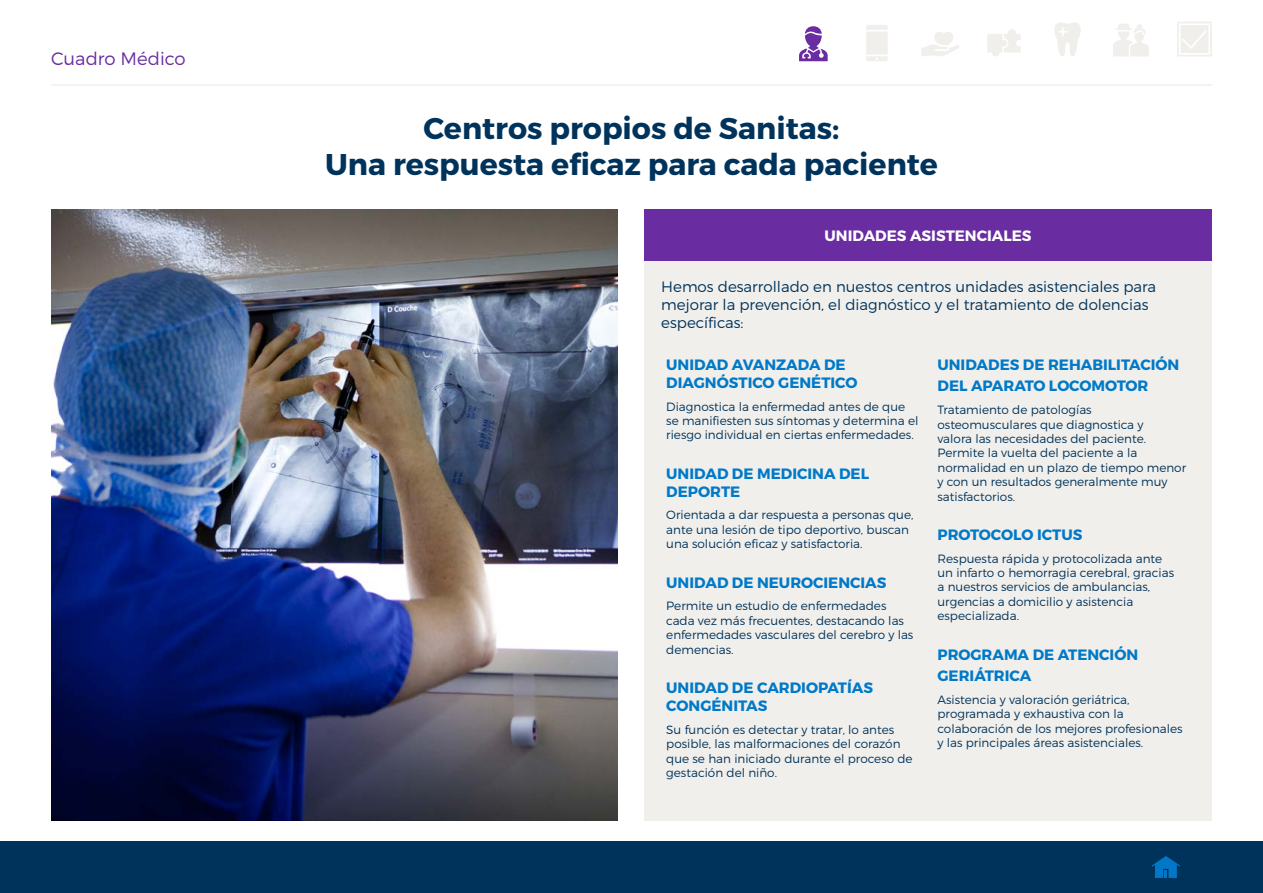
<style>
.page{position:relative;width:1263px;height:893px;background:#fff}
.page>*{position:absolute;margin:0;border:0;box-sizing:border-box;transform-origin:0 0}
.t1{font:700 30px/36px "Montserrat";color:#00335b;text-align:center}
.t2{font:300 18px "Montserrat";color:#6a2ca1}
.t3{font:700 15px/18px "Montserrat";color:#0079c8}
.t4{font:300 15px/18px "Montserrat";color:#00335b}
.t5{font:700 15px "Montserrat";color:#fff}
.t6{font:300 12px/14.4px "Montserrat";color:#00335b}
</style>
<div class="page">
<div style="left:0;top:842px;width:1263px;height:51px;background:#00335c"></div>
<svg style="left:799px;top:26px;width:29px;height:35px"></svg>
<svg style="left:866px;top:25px;width:22px;height:36px"></svg>
<svg style="left:987px;top:29px;width:34px;height:27px"></svg>
<svg style="left:921px;top:32px;width:38px;height:24px"></svg>
<svg style="left:1054px;top:23px;width:26px;height:33px"></svg>
<svg style="left:1113px;top:24px;width:36px;height:32px"></svg>
<svg style="left:1177px;top:22px;width:35px;height:34px"></svg>
<hr style="left:51px;top:84px;width:1161px;height:2px;background:#f1efeb">
<svg style="left:1152px;top:856px;width:28px;height:22px"></svg>
<img style="left:52px;top:210px;width:566px;height:611px">
<div style="left:644px;top:261px;width:568px;height:560px;background:#f1efeb"></div>
<div style="left:644px;top:210px;width:568px;height:51px;background:#6a2ca1"></div>
<h2 class="t2" style="left:51px;top:48px;width:136px">Cuadro Médico</h2>
<h1 class="t1" style="left:325px;top:110px;width:614px">Centros propios de Sanitas:<br>Una respuesta eficaz para cada paciente</h1>
<p class="t5" style="left:825px;top:227px;width:208px">UNIDADES ASISTENCIALES</p>
<p class="t4" style="left:661px;top:278px;width:496px">Hemos desarrollado en nuestos centros unidades asistenciales para mejorar la prevención, el diagnóstico y el tratamiento de dolencias específicas:</p>
<p class="t3" style="left:666px;top:355px;width:193px">UNIDAD AVANZADA DE<br>DIAGNÓSTICO GENÉTICO</p>
<p class="t6" style="left:666px;top:399px;width:254px">Diagnostica la enfermedad antes de que se manifiesten sus síntomas y determina el riesgo individual en ciertas enfermedades.</p>
<p class="t3" style="left:666px;top:464px;width:204px">UNIDAD DE MEDICINA DEL<br>DEPORTE</p>
<p class="t6" style="left:666px;top:508px;width:249px">Orientada a dar respuesta a personas que, ante una lesión de tipo deportivo, buscan una solución eficaz y satisfactoria.</p>
<p class="t3" style="left:666px;top:573px;width:222px">UNIDAD DE NEUROCIENCIAS</p>
<p class="t6" style="left:666px;top:599px;width:249px">Permite un estudio de enfermedades cada vez más frecuentes, destacando las enfermedades vasculares del cerebro y las demencias.</p>
<p class="t3" style="left:666px;top:679px;width:208px">UNIDAD DE CARDIOPATÍAS<br>CONGÉNITAS</p>
<p class="t6" style="left:666px;top:722px;width:248px">Su función es detectar y tratar, lo antes posible, las malformaciones del corazón que se han iniciado durante el proceso de gestación del niño.</p>
<p class="t3" style="left:937px;top:354px;width:243px;line-height:21.6px">UNIDADES DE REHABILITACIÓN<br>DEL APARATO LOCOMOTOR</p>
<p class="t6" style="left:937px;top:402px;width:250px">Tratamiento de patologías osteomusculares que diagnostica y<br>valora las necesidades del paciente.<br>Permite la vuelta del paciente a la normalidad en un plazo de tiempo menor y con un resultados generalmente muy satisfactorios.</p>
<p class="t3" style="left:937px;top:526px;width:146px">PROTOCOLO ICTUS</p>
<p class="t6" style="left:937px;top:551px;width:238px">Respuesta rápida y protocolizada ante un infarto o hemorragia cerebral, gracias a nuestros servicios de ambulancias, urgencias a domicilio y asistencia especializada.</p>
<p class="t3" style="left:937px;top:644px;width:202px;line-height:21.6px">PROGRAMA DE ATENCIÓN<br>GERIÁTRICA</p>
<p class="t6" style="left:937px;top:692px;width:247px">Asistencia y valoración geriátrica, programada y exhaustiva con la colaboración de los mejores profesionales y las principales áreas asistenciales.</p>
</div>
